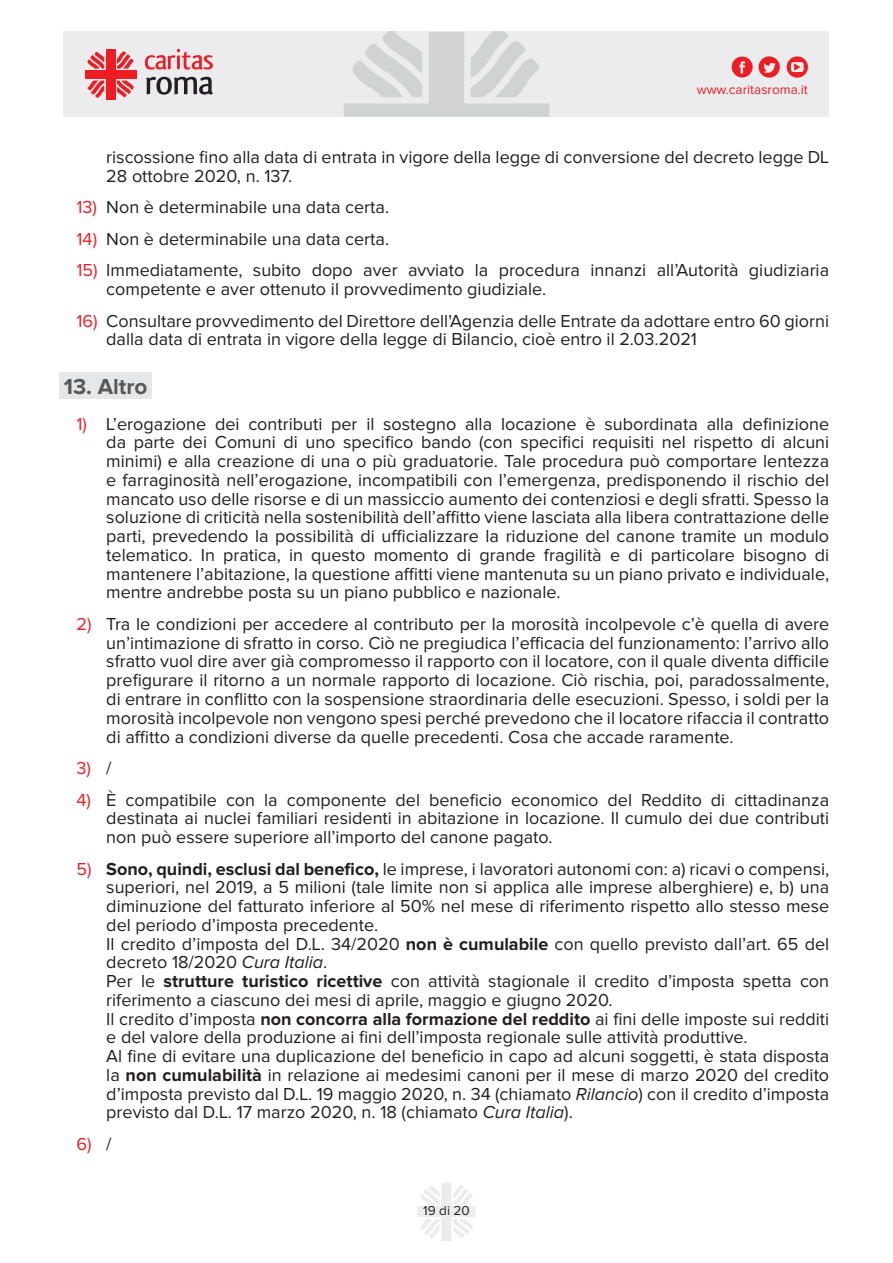
<style>
.page{position:relative;width:893px;height:1263px;background:#fff}
.page>*{position:absolute;margin:0;border:0;box-sizing:border-box;transform-origin:0 0}
.t1{font:700 22.5px "Proxima Nova";color:#57585a}
.t2{font:18px/18.8px "Proxima Nova";color:#231f20}
.t3{font:18px "Proxima Nova";color:#ee1d23}
.t4{font:13.5px "Proxima Nova";color:#ee1d23}
.t5{font:13.5px "Proxima Nova";color:#231f20}
.s1{color:#ee1d23}
.s2{color:#231f20}
.s3{font-weight:700}
.s4{font-style:italic}
</style>
<div class="page">
<svg style="left:417px;top:1182px;width:58px;height:59px"></svg>
<div style="left:64px;top:32px;width:765px;height:85px;background:#ececee"></div>
<svg style="left:344px;top:32px;width:205px;height:85px"></svg>
<div style="left:106px;top:49px;width:9px;height:51px;background:#ee1d23"></div>
<div style="left:85px;top:70px;width:51px;height:9px;background:#ee1d23"></div>
<svg style="left:87px;top:51px;width:17px;height:18px"></svg>
<svg style="left:117px;top:81px;width:17px;height:17px"></svg>
<svg style="left:117px;top:51px;width:17px;height:18px"></svg>
<svg style="left:87px;top:81px;width:17px;height:17px"></svg>
<svg style="left:145px;top:49px;width:68px;height:21px"></svg>
<svg style="left:146px;top:77px;width:67px;height:18px"></svg>
<svg style="left:732px;top:56px;width:48px;height:22px"></svg>
<svg style="left:787px;top:56px;width:21px;height:22px"></svg>
<div style="left:60px;top:372px;width:92px;height:27px;background:#e6e7e9"></div>
<p class="t4" style="left:697px;top:84px;width:113px">www.caritasroma.it</p>
<p class="t2" style="left:106px;top:148px;width:724px">riscossione fino alla data di entrata in vigore della legge di conversione del decreto legge DL<br>28 ottobre 2020, n. 137.</p>
<p class="t2" style="left:77px;top:199px;width:314px"><span class="s1">13)</span> Non è determinabile una data certa.</p>
<p class="t2" style="left:77px;top:230px;width:314px"><span class="s1">14)</span> Non è determinabile una data certa.</p>
<p class="t2" style="left:106px;top:262px;width:724px;text-indent:-30px"><span class="s1">15)</span> Immediatamente, subito dopo aver avviato la procedura innanzi all’Autorità giudiziaria competente e aver ottenuto il provvedimento giudiziale.</p>
<p class="t2" style="left:106px;top:312px;width:724px;text-indent:-30px"><span class="s1">16)</span> Consultare provvedimento del Direttore dell'Agenzia delle Entrate da adottare entro 60 giorni dalla data di entrata in vigore della legge di Bilancio, cioè entro il 2.03.2021</p>
<p class="t1" style="left:64px;top:376px;width:85px">13. Altro</p>
<p class="t2" style="left:106px;top:415px;width:724px;text-align:justify;text-indent:-30px"><span class="s1">1)</span> L’erogazione dei contributi per il sostegno alla locazione è subordinata alla definizione da parte dei Comuni di uno specifico bando (con specifici requisiti nel rispetto di alcuni minimi) e alla creazione di una o più graduatorie. Tale procedura può comportare lentezza e farraginosità nell’erogazione, incompatibili con l’emergenza, predisponendo il rischio del mancato uso delle risorse e di un massiccio aumento dei contenziosi e degli sfratti. Spesso la soluzione di criticità nella sostenibilità dell’affitto viene lasciata alla libera contrattazione delle parti, prevedendo la possibilità di ufficializzare la riduzione del canone tramite un modulo telematico. In pratica, in questo momento di grande fragilità e di particolare bisogno di mantenere l’abitazione, la questione affitti viene mantenuta su un piano privato e individuale, mentre andrebbe posta su un piano pubblico e nazionale.</p>
<p class="t2" style="left:106px;top:615px;width:724px;text-align:justify;text-indent:-30px"><span class="s1">2)</span> Tra le condizioni per accedere al contributo per la morosità incolpevole c’è quella di avere un’intimazione di sfratto in corso. Ciò ne pregiudica l’efficacia del funzionamento: l’arrivo allo sfratto vuol dire aver già compromesso il rapporto con il locatore, con il quale diventa difficile prefigurare il ritorno a un normale rapporto di locazione. Ciò rischia, poi, paradossalmente, di entrare in conflitto con la sospensione straordinaria delle esecuzioni. Spesso, i soldi per la morosità incolpevole non vengono spesi perché prevedono che il locatore rifaccia il contratto di affitto a condizioni diverse da quelle precedenti. Cosa che accade raramente.</p>
<p class="t3" style="left:77px;top:760px;width:37px">3) <span class="s2">/</span></p>
<p class="t2" style="left:106px;top:791px;width:724px;text-align:justify;text-indent:-30px"><span class="s1">4)</span> È compatibile con la componente del beneficio economico del Reddito di cittadinanza destinata ai nuclei familiari residenti in abitazione in locazione. Il cumulo dei due contributi non può essere superiore all’importo del canone pagato.</p>
<p class="t2" style="left:106px;top:860px;width:724px;text-indent:-30px"><span class="s1">5)</span> <span class="s3">Sono, quindi, esclusi dal benefico,</span> le imprese, i lavoratori autonomi con: a) ricavi o compensi, superiori, nel 2019, a 5 milioni (tale limite non si applica alle imprese alberghiere) e, b) una diminuzione del fatturato inferiore al 50% nel mese di riferimento rispetto allo stesso mese del periodo d’imposta precedente.<br>Il credito d’imposta del D.L. 34/2020 <span class="s3">non è cumulabile</span> con quello previsto dall’art. 65 del decreto 18/2020 <span class="s4">Cura Italia</span>.<br>Per le <span class="s3">strutture turistico ricettive</span> con attività stagionale il credito d’imposta spetta con riferimento a ciascuno dei mesi di aprile, maggio e giugno 2020.<br>Il credito d’imposta <span class="s3">non concorra alla formazione del reddito</span> ai fini delle imposte sui redditi e del valore della produzione ai fini dell’imposta regionale sulle attività produttive.<br>Al fine di evitare una duplicazione del beneficio in capo ad alcuni soggetti, è stata disposta la <span class="s3">non cumulabilità</span> in relazione ai medesimi canoni per il mese di marzo 2020 del credito d’imposta previsto dal D.L. 19 maggio 2020, n. 34 (chiamato <span class="s4">Rilancio</span>) con il credito d’imposta previsto dal D.L. 17 marzo 2020, n. 18 (chiamato <span class="s4">Cura Italia</span>).</p>
<p class="t3" style="left:77px;top:1136px;width:37px">6) <span class="s2">/</span></p>
<p class="t5" style="left:423px;top:1204px;width:48px">19 di 20</p>
</div>
